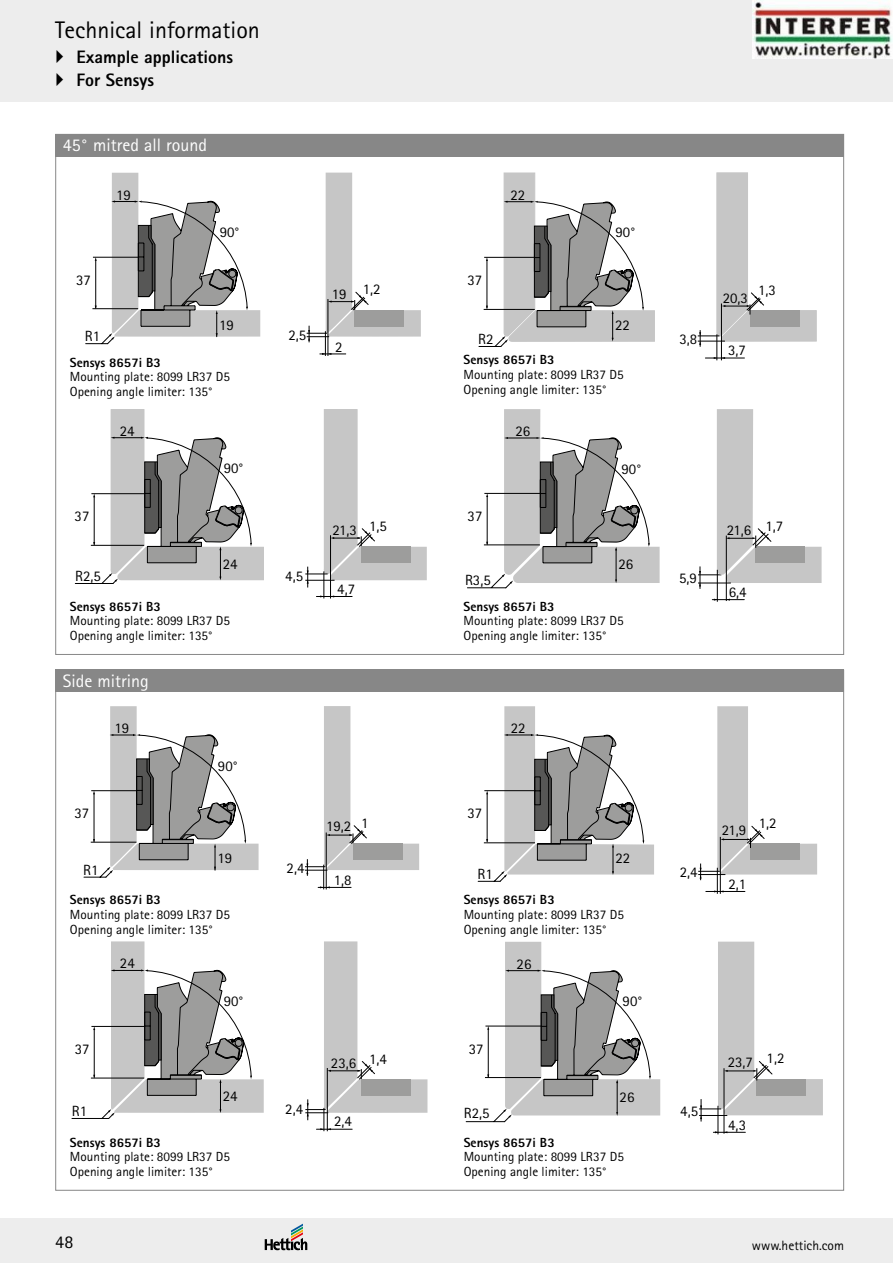
<style>
.page{position:relative;width:893px;height:1263px;background:#fff}
.page>*{position:absolute;margin:0;border:0;box-sizing:border-box;transform-origin:0 0}
.t1{font:24px "Rotis Sans Serif Pro Cyr";color:#000}
.t2{font:18px "Rotis Sans Serif Pro Cyr";color:#fff}
.t3{font:800 18px/22.2px "Rotis Sans Serif Pro Cyr";color:#000}
.t4{font:18px "Rotis Sans Serif";color:#000}
.t5{font:14.85px "Rotis Sans Serif";color:#000}
.t6{font:14.7px "Rotis Sans Serif";color:#000}
.t7{font:13.5px "Rotis Sans Serif";color:#000}
.t8{font:13.2px/14.5px "Rotis Sans Serif";color:#000}
.t9{font:800 13.2px "Rotis Sans Serif";color:#000}
</style>
<div class="page">
<div style="left:0;top:0;width:893px;height:102px;background:#ededed"></div>
<div style="left:0;top:1218px;width:893px;height:45px;background:#ededed"></div>
<svg style="left:265px;top:1224px;width:42px;height:26px"></svg>
<div style="left:55px;top:134px;width:789px;height:22px;background:#878787"></div>
<div style="left:55px;top:670px;width:789px;height:22px;background:#878787"></div>
<svg style="left:85px;top:173px;width:175px;height:171px"></svg>
<svg style="left:307px;top:173px;width:114px;height:183px"></svg>
<div style="left:355px;top:310px;width:49px;height:17px;background:#9d9d9c"></div>
<svg style="left:698px;top:173px;width:119px;height:187px"></svg>
<svg style="left:479px;top:173px;width:176px;height:174px"></svg>
<svg style="left:75px;top:409px;width:189px;height:175px"></svg>
<svg style="left:305px;top:409px;width:122px;height:189px"></svg>
<div style="left:361px;top:547px;width:49px;height:16px;background:#9d9d9c"></div>
<hr style="left:91px;top:545px;width:53px;height:1px;background:#000">
<hr style="left:717px;top:570px;width:1px;height:32px;background:#000">
<hr style="left:726px;top:536px;width:1px;height:65px;background:#000">
<hr style="left:712px;top:599px;width:32px;height:1px;background:#000">
<svg style="left:467px;top:409px;width:193px;height:179px"></svg>
<svg style="left:698px;top:409px;width:124px;height:180px"></svg>
<svg style="left:84px;top:706px;width:175px;height:171px"></svg>
<svg style="left:305px;top:706px;width:114px;height:183px"></svg>
<div style="left:353px;top:844px;width:49px;height:16px;background:#9d9d9c"></div>
<svg style="left:698px;top:706px;width:119px;height:188px"></svg>
<svg style="left:478px;top:706px;width:176px;height:175px"></svg>
<svg style="left:72px;top:941px;width:192px;height:178px"></svg>
<svg style="left:305px;top:941px;width:122px;height:190px"></svg>
<div style="left:361px;top:1079px;width:49px;height:17px;background:#9d9d9c"></div>
<hr style="left:91px;top:1078px;width:53px;height:1px;background:#000">
<svg style="left:466px;top:942px;width:194px;height:180px"></svg>
<svg style="left:699px;top:942px;width:124px;height:192px"></svg>
<img style="left:753px;top:0;width:140px;height:59px">
<h1 class="t1" style="left:55px;top:16px;width:206px">Technical information</h1>
<h2 class="t3" style="left:77px;top:46px;width:158px">Example applications<br>For Sensys</h2>
<h2 class="t2" style="left:63px;top:135px;width:146px">45° mitred all round</h2>
<p class="t5" style="left:116px;top:186px;width:16px">19</p>
<p class="t6" style="left:510px;top:186px;width:16px">22</p>
<p class="t6" style="left:220px;top:223px;width:21px">90°</p>
<p class="t6" style="left:616px;top:224px;width:21px">90°</p>
<p class="t5" style="left:76px;top:271px;width:16px">37</p>
<p class="t6" style="left:332px;top:285px;width:16px">19</p>
<p class="t5" style="left:363px;top:281px;width:19px">1,2</p>
<p class="t6" style="left:467px;top:271px;width:16px">37</p>
<p class="t6" style="left:723px;top:289px;width:27px">20,3</p>
<p class="t6" style="left:758px;top:281px;width:19px">1,3</p>
<p class="t5" style="left:85px;top:328px;width:17px">R1</p>
<p class="t5" style="left:219px;top:316px;width:16px">19</p>
<p class="t9" style="left:70px;top:354px;width:92px">Sensys 8657i B3</p>
<p class="t8" style="left:70px;top:369px;width:162px">Mounting plate: 8099 LR37 D5<br>Opening angle limiter: 135°</p>
<p class="t5" style="left:288px;top:326px;width:19px">2,5</p>
<p class="t6" style="left:335px;top:338px;width:9px">2</p>
<p class="t6" style="left:478px;top:330px;width:17px">R2</p>
<p class="t6" style="left:615px;top:316px;width:16px">22</p>
<p class="t9" style="left:464px;top:352px;width:92px">Sensys 8657i B3</p>
<p class="t8" style="left:464px;top:367px;width:162px">Mounting plate: 8099 LR37 D5<br>Opening angle limiter: 135°</p>
<p class="t6" style="left:679px;top:330px;width:19px">3,8</p>
<p class="t6" style="left:728px;top:342px;width:19px">3,7</p>
<p class="t5" style="left:120px;top:422px;width:16px">24</p>
<p class="t5" style="left:516px;top:422px;width:16px">26</p>
<p class="t6" style="left:224px;top:460px;width:21px">90°</p>
<p class="t6" style="left:622px;top:460px;width:21px">90°</p>
<p class="t5" style="left:75px;top:508px;width:16px">37</p>
<p class="t6" style="left:332px;top:521px;width:26px">21,3</p>
<p class="t5" style="left:369px;top:517px;width:19px">1,5</p>
<p class="t5" style="left:468px;top:507px;width:16px">37</p>
<p class="t6" style="left:727px;top:521px;width:26px">21,6</p>
<p class="t5" style="left:766px;top:517px;width:19px">1,7</p>
<p class="t5" style="left:75px;top:567px;width:27px">R2,5</p>
<p class="t5" style="left:223px;top:555px;width:16px">24</p>
<p class="t5" style="left:285px;top:567px;width:19px">4,5</p>
<p class="t6" style="left:337px;top:580px;width:19px">4,7</p>
<p class="t5" style="left:465px;top:571px;width:27px">R3,5</p>
<p class="t5" style="left:618px;top:555px;width:16px">26</p>
<p class="t5" style="left:679px;top:569px;width:19px">5,9</p>
<p class="t6" style="left:729px;top:583px;width:19px">6,4</p>
<p class="t9" style="left:70px;top:598px;width:92px">Sensys 8657i B3</p>
<p class="t8" style="left:70px;top:613px;width:162px">Mounting plate: 8099 LR37 D5<br>Opening angle limiter: 135°</p>
<p class="t9" style="left:464px;top:598px;width:92px">Sensys 8657i B3</p>
<p class="t8" style="left:464px;top:613px;width:162px">Mounting plate: 8099 LR37 D5<br>Opening angle limiter: 135°</p>
<h2 class="t2" style="left:63px;top:670px;width:88px">Side mitring</h2>
<p class="t5" style="left:114px;top:719px;width:16px">19</p>
<p class="t5" style="left:511px;top:719px;width:16px">22</p>
<p class="t6" style="left:218px;top:757px;width:21px">90°</p>
<p class="t5" style="left:74px;top:805px;width:16px">37</p>
<p class="t6" style="left:326px;top:817px;width:27px">19,2</p>
<p class="t5" style="left:361px;top:814px;width:9px">1</p>
<p class="t5" style="left:468px;top:805px;width:16px">37</p>
<p class="t6" style="left:722px;top:821px;width:26px">21,9</p>
<p class="t5" style="left:759px;top:815px;width:19px">1,2</p>
<p class="t5" style="left:83px;top:861px;width:17px">R1</p>
<p class="t5" style="left:217px;top:849px;width:16px">19</p>
<p class="t5" style="left:287px;top:859px;width:19px">2,4</p>
<p class="t6" style="left:334px;top:872px;width:19px">1,8</p>
<p class="t5" style="left:477px;top:865px;width:17px">R1</p>
<p class="t5" style="left:615px;top:849px;width:16px">22</p>
<p class="t5" style="left:680px;top:864px;width:19px">2,4</p>
<p class="t6" style="left:729px;top:875px;width:19px">2,1</p>
<p class="t9" style="left:70px;top:892px;width:92px">Sensys 8657i B3</p>
<p class="t8" style="left:70px;top:907px;width:162px">Mounting plate: 8099 LR37 D5<br>Opening angle limiter: 135°</p>
<p class="t9" style="left:464px;top:891px;width:92px">Sensys 8657i B3</p>
<p class="t8" style="left:464px;top:907px;width:162px">Mounting plate: 8099 LR37 D5<br>Opening angle limiter: 135°</p>
<p class="t5" style="left:120px;top:955px;width:16px">24</p>
<p class="t5" style="left:517px;top:955px;width:16px">26</p>
<p class="t6" style="left:224px;top:992px;width:21px">90°</p>
<p class="t6" style="left:623px;top:993px;width:21px">90°</p>
<p class="t5" style="left:75px;top:1040px;width:16px">37</p>
<p class="t6" style="left:331px;top:1054px;width:27px">23,6</p>
<p class="t5" style="left:369px;top:1050px;width:19px">1,4</p>
<p class="t5" style="left:469px;top:1040px;width:16px">37</p>
<p class="t6" style="left:728px;top:1053px;width:27px">23,7</p>
<p class="t5" style="left:767px;top:1049px;width:19px">1,2</p>
<p class="t5" style="left:223px;top:1087px;width:16px">24</p>
<p class="t5" style="left:620px;top:1088px;width:16px">26</p>
<p class="t5" style="left:72px;top:1102px;width:17px">R1</p>
<p class="t5" style="left:285px;top:1100px;width:19px">2,4</p>
<p class="t6" style="left:334px;top:1113px;width:19px">2,4</p>
<p class="t5" style="left:464px;top:1105px;width:27px">R2,5</p>
<p class="t5" style="left:680px;top:1102px;width:19px">4,5</p>
<p class="t6" style="left:728px;top:1116px;width:19px">4,3</p>
<p class="t9" style="left:70px;top:1134px;width:92px">Sensys 8657i B3</p>
<p class="t8" style="left:70px;top:1149px;width:162px">Mounting plate: 8099 LR37 D5<br>Opening angle limiter: 135°</p>
<p class="t9" style="left:464px;top:1134px;width:92px">Sensys 8657i B3</p>
<p class="t8" style="left:464px;top:1149px;width:162px">Mounting plate: 8099 LR37 D5<br>Opening angle limiter: 135°</p>
<h2 class="t4" style="left:55px;top:1231px;width:20px">48</h2>
<p class="t7" style="left:752px;top:1238px;width:94px">www.hettich.com</p>
</div>
